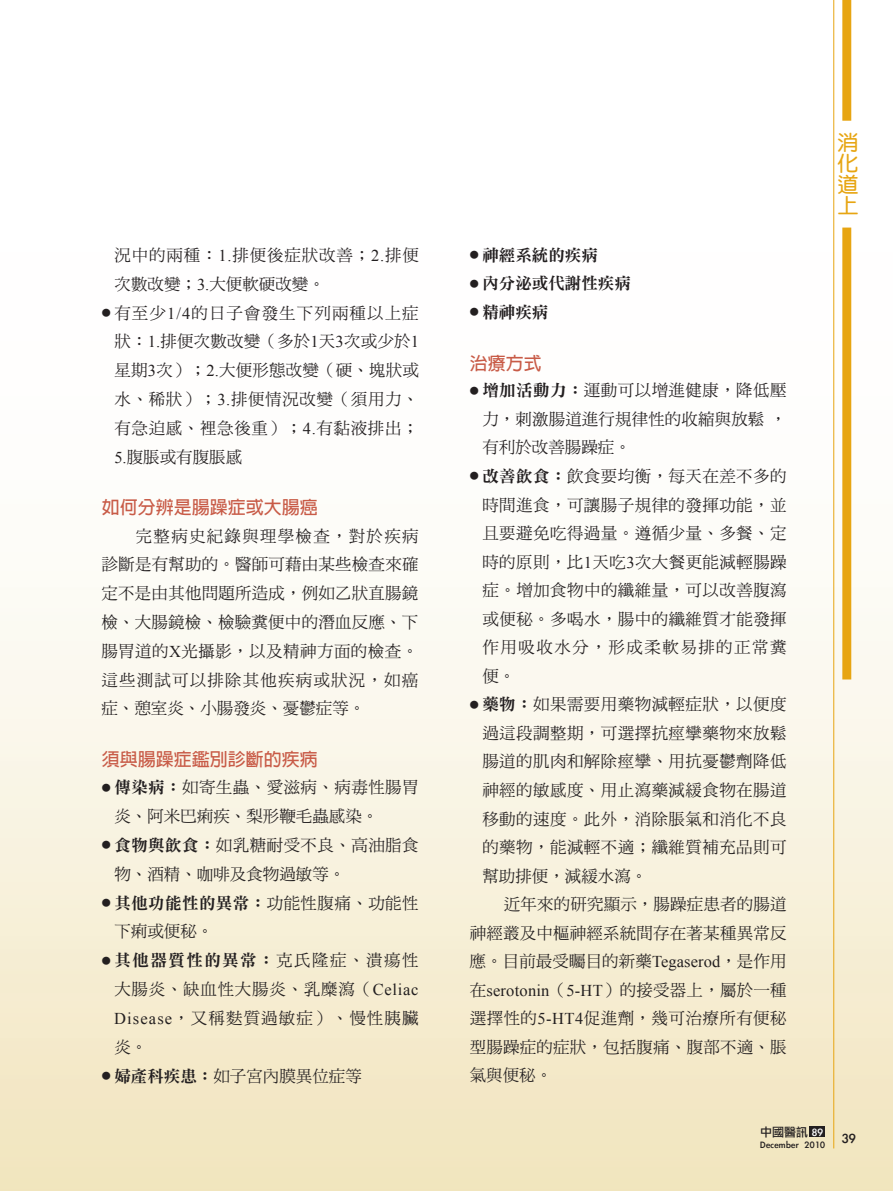
<style>
.page{position:relative;width:893px;height:1191px;background:#fff}
.page>*{position:absolute;margin:0;border:0;box-sizing:border-box;transform-origin:0 0}
.t1{font:21px/21px "DF Yuan Std W7";color:#e7a512;text-align:justify}
.t2{font:700 18px "Lin Gothic";color:#c85b47}
.t3{font:16.5px/28.5px "DF Ming Std W5";letter-spacing:.025em;color:#231f20;text-align:justify}
.t4{font:16.5px/28.8px "DF Ming Std W5";color:#231f20}
.t5{font:16.5px/28.8px "DF Ming Std W5";letter-spacing:.05em;color:#231f20}
.t6{font:16.5px "DF Ming Std W9";color:#231f20}
.t7{font:16.5px "DF Ming Std W9";letter-spacing:.025em;color:#231f20}
.t8{font:16.5px "DF Ming Std W9";letter-spacing:.09em;color:#231f20}
.t9{font:15px "Li Gothic Med";color:#231f20}
.t10{font:12px "Li Gothic Med";color:#231f20}
.t11{font:10.5px "Li Gothic Med";letter-spacing:.03em;color:#231f20}
.s1{font-family:"Times New Roman"}
.s2{font-family:"DF Ming Std W9"}
.s3{font-family:"DF Ming Std W5"}
.s4{color:#fff}
</style>
<div class="page">
<img style="left:0;top:0;width:893px;height:1191px">
<div style="left:810px;top:1126px;width:15px;height:11px;background:#231f20"></div>
<hr style="left:833px;top:0;width:1px;height:1148px;background:#e7a512">
<div style="left:842px;top:0;width:9px;height:121px;background:#e7a512"></div>
<div style="left:842px;top:227px;width:9px;height:452px;background:#e7a512"></div>
<img style="left:0;top:331px;width:31px;height:98px">
<p class="t5" style="left:114px;top:240px;width:306px">況中的兩種：<span class="s1">1.</span>排便後症狀改善；<span class="s1">2.</span>排便次數改變；<span class="s1">3.</span>大便軟硬改變。</p>
<p class="t3" style="left:114px;top:298px;width:306px;text-indent:-13px"><sup>●</sup> 有至少<span class="s1">1/4</span>的日子會發生下列兩種以上症狀：<span class="s1">1.</span>排便次數改變（多於<span class="s1">1</span>天<span class="s1">3</span>次或少於<span class="s1">1</span>星期<span class="s1">3</span>次）；<span class="s1">2.</span>大便形態改變（硬、塊狀或水、稀狀）；<span class="s1">3.</span>排便情況改變（須用力、有急迫感、裡急後重）；<span class="s1">4.</span>有黏液排出；<span class="s1">5.</span>腹脹或有腹脹感</p>
<p class="t2" style="left:102px;top:498px;width:217px">如何分辨是腸躁症或大腸癌</p>
<p class="t3" style="left:101px;top:521px;width:319px;text-indent:34px">完整病史紀錄與理學檢查，對於疾病診斷是有幫助的。醫師可藉由某些檢查來確定不是由其他問題所造成，例如乙狀直腸鏡檢、大腸鏡檢、檢驗糞便中的潛血反應、下腸胃道的<span class="s1">X</span>光攝影，以及精神方面的檢查。這些測試可以排除其他疾病或狀況，如癌症、憩室炎、小腸發炎、憂鬱症等。</p>
<p class="t2" style="left:102px;top:750px;width:217px">須與腸躁症鑑別診斷的疾病</p>
<p class="t4" style="left:114px;top:772px;width:306px;text-indent:-13px"><sup>●</sup> <span class="s2">傳染病：</span>如寄生蟲、愛滋病、病毒性腸胃炎、阿米巴痢疾、梨形鞭毛蟲感染。</p>
<p class="t3" style="left:114px;top:830px;width:306px;text-indent:-13px"><sup>●</sup> <span class="s2">食物與飲食：</span>如乳糖耐受不良、高油脂食物、酒精、咖啡及食物過敏等。</p>
<p class="t7" style="left:102px;top:893px;width:318px"><sup>●</sup> 其他功能性的異常：<span class="s3">功能性腹痛、功能性</span></p>
<p class="t3" style="left:114px;top:917px;width:100px">下痢或便秘。</p>
<p class="t8" style="left:102px;top:951px;width:318px"><sup>●</sup> 其他器質性的異常：<span class="s3">克氏隆症、潰瘍性</span></p>
<p class="t3" style="left:114px;top:974px;width:306px">大腸炎、缺血性大腸炎、乳糜瀉（<span class="s1">Celiac Disease</span>，又稱麩質過敏症）、慢性胰臟炎。</p>
<p class="t4" style="left:102px;top:1061px;width:262px"><sup>●</sup> <span class="s2">婦產科疾患：</span>如子宮內膜異位症等</p>
<p class="t6" style="left:470px;top:246px;width:130px"><sup>●</sup> 神經系統的疾病</p>
<p class="t6" style="left:470px;top:274px;width:163px"><sup>●</sup> 內分泌或代謝性疾病</p>
<p class="t6" style="left:470px;top:303px;width:80px"><sup>●</sup> 精神疾病</p>
<p class="t2" style="left:470px;top:354px;width:73px">治療方式</p>
<p class="t3" style="left:482px;top:376px;width:306px;text-indent:-13px"><sup>●</sup> <span class="s2">增加活動力：</span>運動可以增進健康，降低壓力，刺激腸道進行規律性的收縮與放鬆，有利於改善腸躁症。</p>
<p class="t3" style="left:482px;top:461px;width:306px;text-indent:-13px"><sup>●</sup> <span class="s2">改善飲食：</span>飲食要均衡，每天在差不多的時間進食，可讓腸子規律的發揮功能，並且要避免吃得過量。遵循少量、多餐、定時的原則，比<span class="s1">1</span>天吃<span class="s1">3</span>次大餐更能減輕腸躁症。增加食物中的纖維量，可以改善腹瀉或便秘。多喝水，腸中的纖維質才能發揮作用吸收水分，形成柔軟易排的正常糞便。</p>
<p class="t3" style="left:482px;top:690px;width:306px;text-indent:-13px"><sup>●</sup> <span class="s2">藥物：</span>如果需要用藥物減輕症狀，以便度過這段調整期，可選擇抗痙攣藥物來放鬆腸道的肌肉和解除痙攣、用抗憂鬱劑降低神經的敏感度、用止瀉藥減緩食物在腸道移動的速度。此外，消除脹氣和消化不良的藥物，能減輕不適；纖維質補充品則可幫助排便，減緩水瀉。</p>
<p class="t3" style="left:470px;top:889px;width:319px;text-indent:34px">近年來的研究顯示，腸躁症患者的腸道神經叢及中樞神經系統間存在著某種異常反應。目前最受矚目的新藥<span class="s1">Tegaserod</span>，是作用在<span class="s1">serotonin</span>（<span class="s1">5-HT</span>）的接受器上，屬於一種選擇性的<span class="s1">5-HT4</span>促進劑，幾可治療所有便秘型腸躁症的症狀，包括腹痛、腹部不適、脹氣與便秘。</p>
<p class="t1" style="left:837px;top:132px;width:22px">消化道上</p>
<p class="t10" style="left:760px;top:1125px;width:64px">中國醫訊 <span class="s4">89</span></p>
<p class="t11" style="left:760px;top:1139px;width:66px">December 2010</p>
<p class="t9" style="left:842px;top:1130px;width:15px">39</p>
</div>
